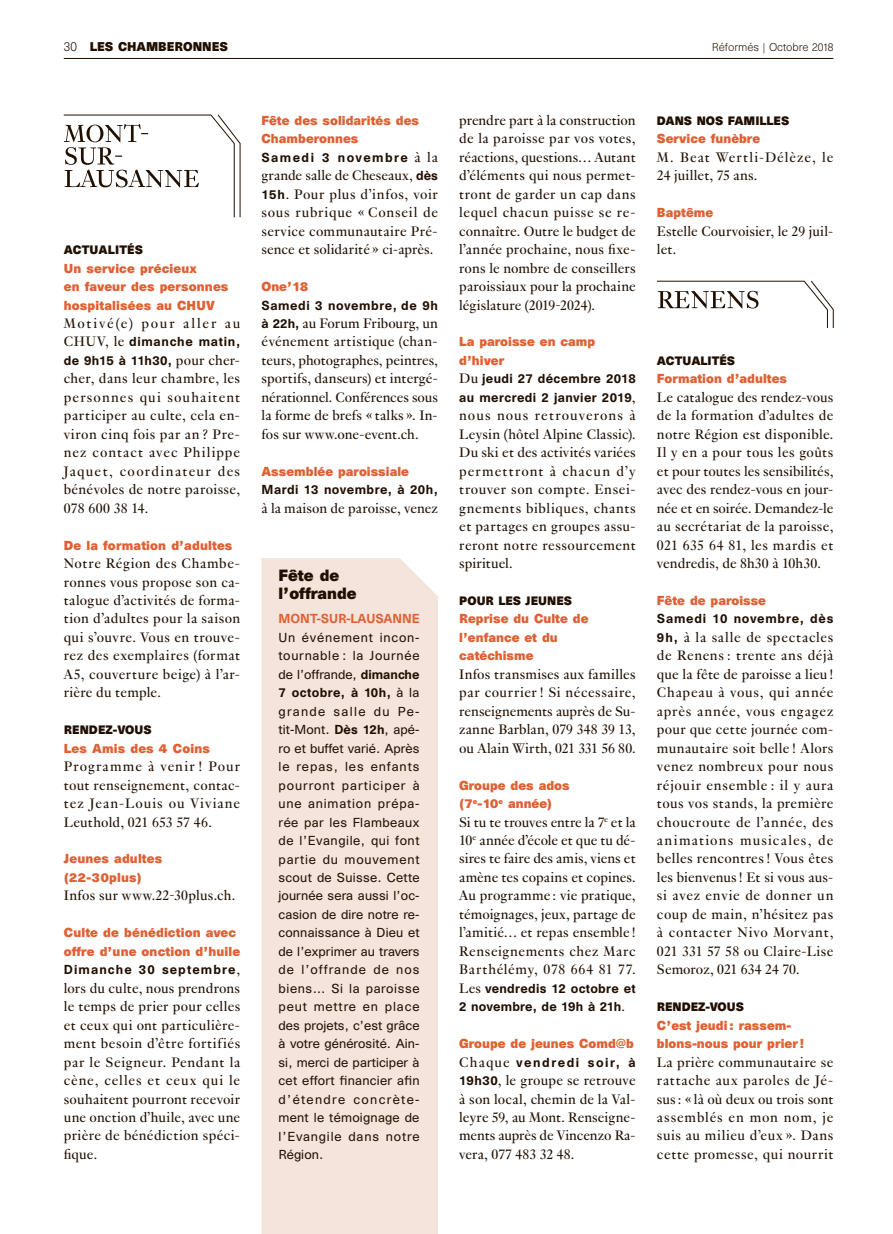
<style>
.page{position:relative;width:893px;height:1234px;background:#fff}
.page>*{position:absolute;margin:0;border:0;box-sizing:border-box;transform-origin:0 0}
.t1{font:15px/18.5px "Genath";letter-spacing:.02em;color:#200e00;text-align:justify}
.t2{font:15px/18.5px "Genath";letter-spacing:.06em;color:#200e00}
.t3{font:15px "Genath";letter-spacing:.115em;color:#200e00}
.t4{font:700 15px/18.5px "Unica SB";color:#200e00}
.t5{font:12px/18.5px "Unica SB";letter-spacing:.045em;color:#200e00;text-align:justify}
.t6{font:700 12px/18.5px "Unica SB";color:#df6033}
.t7{font:500 12px/18.5px "Unica SB";letter-spacing:.035em;color:#200e00}
.t8{font:500 12px/18.5px "Unica SB";letter-spacing:.055em;color:#200e00}
.t9{font:500 12px "Unica SB";letter-spacing:.065em;color:#200e00}
.t10{font:500 12px "Unica SB";letter-spacing:-.005em;color:#df6033}
.t11{font:700 11.7px "Unica SB";color:#200e00}
.t12{font:700 11.25px "Unica SB";color:#200e00}
.t13{font:300 10.5px "Unica SB";color:#200e00}
.s1{font-weight:300;font-size:12px}
.s2{font-family:"Genath";font-weight:400;font-size:15px}
.s3{font-weight:500;color:#200e00}
.s4{font-family:"Genath";font-weight:400;font-size:15px;color:#200e00}
.s5{font-family:"Unica SB";font-weight:500;font-size:12px}
.s6{font-weight:500}
.s7{font-weight:700;color:#df6033}
</style>
<div class="page">
<svg style="left:63px;top:114px;width:178px;height:104px"></svg>
<svg style="left:657px;top:280px;width:177px;height:48px"></svg>
<div style="left:261px;top:558px;width:177px;height:675px;background:#f4e4db"></div>
<hr style="left:64px;top:58px;width:769px;height:1px;background:#200e00">
<p class="t11" style="left:64px;top:39px;width:165px"><span class="s1">30</span> LES CHAMBERONNES</p>
<p class="t13" style="left:712px;top:41px;width:123px">Réformés | Octobre 2018</p>
<p class="t12" style="left:64px;top:243px;width:81px">ACTUALITÉS</p>
<p class="t6" style="left:64px;top:260px;width:166px">Un service précieux<br>en faveur des personnes hospitalisées au CHUV</p>
<p class="t3" style="left:64px;top:313px;width:178px">Motivé(e) pour aller au</p>
<p class="t8" style="left:64px;top:333px;width:178px"><span class="s2">CHUV, le</span> dimanche matin, de 9h15 à 11h30, <span class="s2">pour cher-</span></p>
<p class="t1" style="left:64px;top:368px;width:178px">cher, dans leur chambre, les personnes qui souhaitent participer au culte, cela en&shy;viron cinq fois par an ? Pre&shy;nez contact avec Philippe Jaquet, coordinateur des bénévoles de notre paroisse, 078 600 38 14.</p>
<p class="t6" style="left:64px;top:537px;width:170px">De la formation d’adultes</p>
<p class="t1" style="left:64px;top:553px;width:178px">Notre Région des Chambe&shy;ronnes vous propose son ca&shy;talogue d’activités de forma&shy;tion d’adultes pour la saison qui s’ouvre. Vous en trouve&shy;rez des exemplaires (format A5, couverture beige) à l’ar&shy;rière du temple.</p>
<p class="t12" style="left:64px;top:722px;width:89px">RENDEZ-VOUS</p>
<p class="t6" style="left:64px;top:740px;width:148px">Les Amis des 4 Coins</p>
<p class="t1" style="left:64px;top:756px;width:178px">Programme à venir ! Pour tout renseignement, contac&shy;tez Jean-Louis ou Viviane Leuthold, 021 653 57 46.</p>
<p class="t6" style="left:64px;top:850px;width:100px">Jeunes adultes (22-30plus)</p>
<p class="t1" style="left:64px;top:885px;width:173px">Infos sur www.22-30plus.ch.</p>
<p class="t6" style="left:64px;top:924px;width:178px">Culte de bénédiction avec offre d’une onction d’huile<br><span class="s3">Dimanche 30 septembre</span><span class="s4">,</span></p>
<p class="t1" style="left:64px;top:977px;width:178px">lors du culte, nous prendrons le temps de prier pour celles et ceux qui ont particulière&shy;ment besoin d’être fortifiés par le Seigneur. Pendant la cène, celles et ceux qui le souhaitent pourront recevoir une onction d’huile, avec une prière de bénédiction spéci&shy;fique.</p>
<p class="t6" style="left:261px;top:112px;width:178px">Fête des solidarités des<br>Chamberonnes<br><span class="s3">Samedi 3 novembre</span> <span class="s4">à la</span></p>
<p class="t1" style="left:261px;top:165px;width:178px">grande salle de Cheseaux, <span class="s5">dès 15h</span>. Pour plus d’infos, voir sous rubrique « Conseil de service communautaire Pré&shy;sence et solidarité » ci-après.</p>
<p class="t6" style="left:261px;top:278px;width:48px">One’18</p>
<p class="t7" style="left:261px;top:296px;width:178px">Samedi 3 novembre, de 9h</p>
<p class="t1" style="left:261px;top:313px;width:178px"><span class="s5">à 22h,</span> au Forum Fribourg, un événement artistique (chan&shy;teurs, photographes, peintres, sportifs, danseurs) et intergé&shy;nérationnel. Conférences sous la forme de brefs « talks ». In&shy;fos sur www.one-event.ch.</p>
<p class="t6" style="left:261px;top:463px;width:149px">Assemblée paroissiale</p>
<p class="t7" style="left:261px;top:481px;width:178px">Mardi 13 novembre, à 20h,</p>
<p class="t1" style="left:261px;top:497px;width:178px">à la maison de paroisse, venez</p>
<p class="t4" style="left:279px;top:567px;width:80px">Fête de l’offrande</p>
<p class="t10" style="left:279px;top:611px;width:143px">MONT-SUR-LAUSANNE</p>
<p class="t5" style="left:279px;top:628px;width:143px">Un événement incon&shy;tournable : la Journée de l’offrande, <span class="s6">dimanche 7 octobre, à 10h,</span> à la grande salle du Pe&shy;tit-Mont. <span class="s6">Dès 12h</span>, apé&shy;ro et buffet varié. Après le repas, les enfants pourront participer à une animation prépa&shy;rée par les Flambeaux de l’Evangile, qui font partie du mouvement scout de Suisse. Cette journée sera aussi l’oc&shy;casion de dire notre re&shy;connaissance à Dieu et de l’exprimer au travers de l’offrande de nos biens… Si la paroisse peut mettre en place des projets, c’est grâce à votre générosité. Ain&shy;si, merci de participer à cet effort financier afin d’étendre concrète&shy;ment le témoignage de l’Evangile dans notre Région.</p>
<p class="t1" style="left:459px;top:110px;width:178px">prendre part à la construction de la paroisse par vos votes, réactions, questions… Autant d’éléments qui nous permet&shy;tront de garder un cap dans lequel chacun puisse se re&shy;connaître. Outre le budget de l’année prochaine, nous fixe&shy;rons le nombre de conseillers paroissiaux pour la prochaine législature (2019-2024).</p>
<p class="t7" style="left:459px;top:333px;width:178px"><span class="s7">La paroisse en camp d’hiver<br></span><span class="s2">Du</span> jeudi 27 décembre 2018 au mercredi 2 janvier 2019<span class="s2">,</span></p>
<p class="t1" style="left:459px;top:405px;width:178px">nous nous retrouverons à Leysin (hôtel Alpine Classic).<br>Du ski et des activités variées permettront à chacun d’y trouver son compte. Ensei&shy;gnements bibliques, chants et partages en groupes assu&shy;reront notre ressourcement spirituel.</p>
<p class="t12" style="left:459px;top:593px;width:114px">POUR LES JEUNES</p>
<p class="t6" style="left:459px;top:610px;width:131px">Reprise du Culte de l’enfance et du catéchisme</p>
<p class="t1" style="left:459px;top:663px;width:178px">Infos transmises aux familles par courrier ! Si nécessaire, renseignements auprès de Su&shy;zanne Barblan, 079 348 39 13, ou Alain Wirth, 021 331 56 80.</p>
<p class="t6" style="left:459px;top:777px;width:112px">Groupe des ados (7<sup>e</sup>-10<sup>e</sup> année)</p>
<p class="t1" style="left:459px;top:811px;width:178px">Si tu te trouves entre la 7<sup>e</sup> et la 10<sup>e</sup> année d’école et que tu dé&shy;sires te faire des amis, viens et amène tes copains et copines.<br>Au programme : vie pratique, témoignages, jeux, partage de l’amitié… et repas ensemble !<br>Renseignements chez Marc Barthélémy, 078 664 81 77.</p>
<p class="t7" style="left:459px;top:979px;width:178px"><span class="s2">Les</span> vendredis 12 octobre et<br>2 novembre, de 19h à 21h<span class="s2">.</span></p>
<p class="t6" style="left:459px;top:1035px;width:178px">Groupe de jeunes Comd@b<br><span class="s4">Chaque</span> <span class="s3">vendredi soir, à</span></p>
<p class="t1" style="left:459px;top:1069px;width:178px"><span class="s5">19h30</span>, le groupe se retrouve à son local, chemin de la Val&shy;leyre 59, au Mont. Renseigne&shy;ments auprès de Vincenzo Ra&shy;vera, 077 483 32 48.</p>
<p class="t12" style="left:657px;top:114px;width:134px">DANS NOS FAMILLES</p>
<p class="t6" style="left:657px;top:131px;width:105px">Service funèbre</p>
<p class="t2" style="left:657px;top:147px;width:178px">M. Beat Wertli-Délèze, le<br>24 juillet, 75 ans.</p>
<p class="t6" style="left:657px;top:205px;width:58px">Baptême</p>
<p class="t1" style="left:657px;top:220px;width:178px">Estelle Courvoisier, le 29 juil&shy;let.</p>
<p class="t12" style="left:657px;top:353px;width:80px">ACTUALITÉS</p>
<p class="t6" style="left:657px;top:371px;width:132px">Formation d’adultes</p>
<p class="t1" style="left:657px;top:387px;width:178px">Le catalogue des rendez-vous de la formation d’adultes de notre Région est disponible.<br>Il y en a pour tous les goûts et pour toutes les sensibilités, avec des rendez-vous en jour&shy;née et en soirée. Demandez-le au secrétariat de la paroisse, 021 635 64 81, les mardis et vendredis, de 8h30 à 10h30.</p>
<p class="t6" style="left:657px;top:592px;width:111px">Fête de paroisse</p>
<p class="t9" style="left:657px;top:611px;width:178px">Samedi 10 novembre, dès</p>
<p class="t1" style="left:657px;top:626px;width:178px"><span class="s5">9h,</span> à la salle de spectacles de Renens : trente ans déjà que la fête de paroisse a lieu !<br>Chapeau à vous, qui année après année, vous engagez pour que cette journée com&shy;munautaire soit belle ! Alors venez nombreux pour nous réjouir ensemble : il y aura tous vos stands, la première choucroute de l’année, des animations musicales, de belles rencontres ! Vous êtes les bienvenus ! Et si vous aus&shy;si avez envie de donner un coup de main, n’hésitez pas à contacter Nivo Morvant, 021 331 57 58 ou Claire-Lise Semoroz, 021 634 24 70.</p>
<p class="t12" style="left:657px;top:999px;width:88px">RENDEZ-VOUS</p>
<p class="t6" style="left:657px;top:1016px;width:149px">C’est jeudi : rassem&shy;blons-nous pour prier !</p>
<p class="t1" style="left:657px;top:1051px;width:178px">La prière communautaire se rattache aux paroles de Jé&shy;sus : « là où deux ou trois sont assemblés en mon nom, je suis au milieu d’eux ». Dans cette promesse, qui nourrit</p>
</div>
